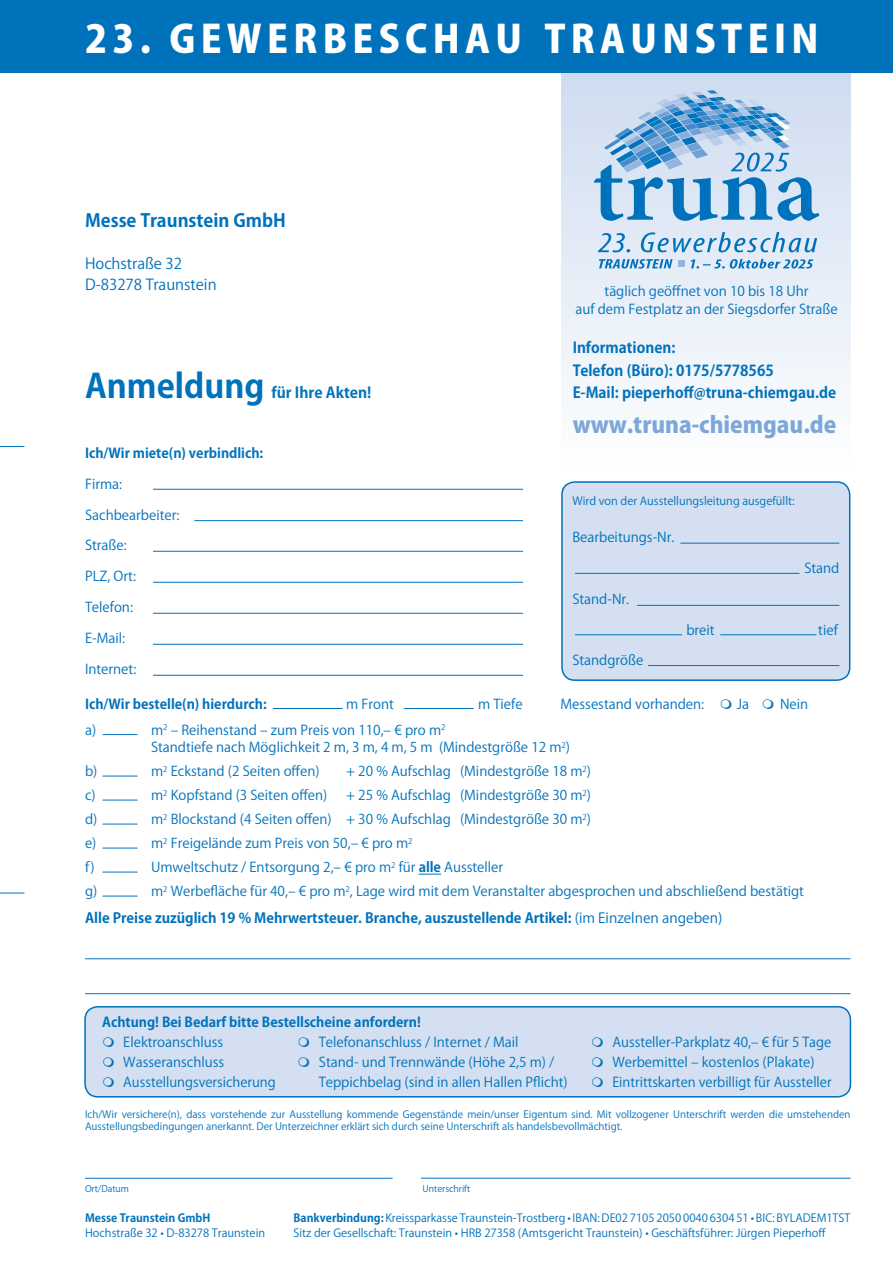
<style>
.page{position:relative;width:893px;height:1263px;background:#fff}
.page>*{position:absolute;margin:0;border:0;box-sizing:border-box;transform-origin:0 0}
.t1{font:800 37.95px "Koz Go Pr 6 N";letter-spacing:.14em;color:#fff}
.t2{font:800 22.5px "Koz Go Pr 6 N";color:#7ca7d8}
.t3{font:700 18px "Koz Go Pr 6 N";color:#0072bc}
.t4{font:700 15px/22.5px "Koz Go Pr 6 N";color:#0072bc}
.t5{font:15px/21px "Koz Go Pr 6 N";color:#0072bc}
.t6{font:700 13.95px "Koz Go Pr 6 N";color:#0072bc}
.t7{font:13.5px/17.2px "Koz Go Pr 6 N";color:#0072bc}
.t8{font:700 13.5px "Koz Go Pr 6 N";color:#0072bc}
.t9{font:11.25px "Koz Go Pr 6 N";color:#0072bc}
.t10{font:700 11.25px "Koz Go Pr 6 N";color:#0072bc}
.t11{font:10.05px/12.5px "Koz Go Pr 6 N";color:#0072bc}
.t12{font:9px "Koz Go Pr 6 N";color:#0072bc}
.s1{font-size:33px}
.s2{font-weight:700}
.s3{font-weight:400}
</style>
<div class="page">
<svg style="left:419px;top:874px;width:22px;height:1px"></svg>
<svg style="left:561px;top:72px;width:289px;height:321px"></svg>
<div style="left:562px;top:482px;width:288px;height:198px;background:#d4e0f1;border-radius:13px"></div>
<div style="left:561px;top:481px;width:289px;height:200px;border:2px solid #0072bc;border-radius:13px"></div>
<div style="left:85px;top:1007px;width:765px;height:90px;background:#d4e0f1;border-radius:13px"></div>
<div style="left:84px;top:1006px;width:767px;height:91px;border:2px solid #0072bc;border-radius:13px"></div>
<hr style="left:85px;top:958px;width:765px;height:1px;background:#0072bc">
<hr style="left:153px;top:489px;width:370px;height:1px;background:#0072bc">
<hr style="left:680px;top:543px;width:159px;height:1px;background:#0072bc">
<hr style="left:575px;top:573px;width:224px;height:1px;background:#0072bc">
<hr style="left:637px;top:605px;width:202px;height:1px;background:#0072bc">
<hr style="left:575px;top:634px;width:107px;height:1px;background:#0072bc">
<hr style="left:720px;top:634px;width:96px;height:1px;background:#0072bc">
<hr style="left:648px;top:665px;width:191px;height:1px;background:#0072bc">
<hr style="left:153px;top:551px;width:370px;height:1px;background:#0072bc">
<hr style="left:153px;top:582px;width:370px;height:1px;background:#0072bc">
<hr style="left:153px;top:613px;width:370px;height:1px;background:#0072bc">
<hr style="left:153px;top:644px;width:370px;height:1px;background:#0072bc">
<hr style="left:153px;top:675px;width:370px;height:1px;background:#0072bc">
<hr style="left:273px;top:708px;width:70px;height:1px;background:#0072bc">
<hr style="left:404px;top:708px;width:70px;height:1px;background:#0072bc">
<hr style="left:85px;top:1178px;width:308px;height:1px;background:#0072bc">
<hr style="left:421px;top:1178px;width:429px;height:1px;background:#0072bc">
<hr style="left:85px;top:993px;width:765px;height:1px;background:#0072bc">
<hr style="left:103px;top:734px;width:34px;height:1px;background:#0072bc">
<hr style="left:103px;top:776px;width:34px;height:1px;background:#0072bc">
<hr style="left:103px;top:800px;width:34px;height:1px;background:#0072bc">
<hr style="left:103px;top:824px;width:34px;height:1px;background:#0072bc">
<hr style="left:103px;top:848px;width:34px;height:1px;background:#0072bc">
<hr style="left:103px;top:872px;width:34px;height:1px;background:#0072bc">
<hr style="left:103px;top:896px;width:34px;height:1px;background:#0072bc">
<div style="left:0;top:0;width:893px;height:72px;background:#0072bc"></div>
<svg style="left:0;top:446px;width:24px;height:1px"></svg>
<svg style="left:0;top:893px;width:24px;height:1px"></svg>
<hr style="left:194px;top:520px;width:329px;height:1px;background:#0072bc">
<svg style="left:594px;top:90px;width:225px;height:131px;background:#97c0e2"></svg>
<svg style="left:598px;top:233px;width:32px;height:19px"></svg>
<svg style="left:641px;top:232px;width:176px;height:20px;background:#a6cae6"></svg>
<svg style="left:599px;top:259px;width:74px;height:10px"></svg>
<svg style="left:691px;top:259px;width:122px;height:10px"></svg>
<div style="left:678px;top:261px;width:7px;height:6px;background:#95b5de"></div>
<h1 class="t1" style="left:85px;top:18px;width:735px">23. GEWERBESCHAU TRAUNSTEIN</h1>
<h3 class="t3" style="left:85px;top:210px;width:202px">Messe Traunstein GmbH</h3>
<p class="t5" style="left:85px;top:253px;width:133px">Hochstraße 32<br>D-83278 Traunstein</p>
<p class="t4" style="left:85px;top:382px;width:288px"><span class="s1">Anmeldung</span> für Ihre Akten!</p>
<p class="t7" style="left:575px;top:282px;width:264px;line-height:18px;text-align:center">täglich geöffnet von 10 bis 18 Uhr<br>auf dem Festplatz an der Siegsdorfer Straße</p>
<p class="t4" style="left:573px;top:337px;width:265px">Informationen:<br>Telefon (Büro): 0175/5778565<br>E-Mail: pieperhoff@truna-chiemgau.de</p>
<h2 class="t2" style="left:573px;top:412px;width:265px">www.truna-chiemgau.de</h2>
<p class="t8" style="left:85px;top:446px;width:180px">Ich/Wir miete(n) verbindlich:</p>
<p class="t7" style="left:85px;top:476px;width:39px">Firma:</p>
<p class="t7" style="left:85px;top:506px;width:96px">Sachbearbeiter:</p>
<p class="t7" style="left:85px;top:537px;width:43px">Straße:</p>
<p class="t7" style="left:85px;top:568px;width:52px">PLZ, Ort:</p>
<p class="t7" style="left:85px;top:599px;width:49px">Telefon:</p>
<p class="t7" style="left:85px;top:629px;width:42px">E-Mail:</p>
<p class="t7" style="left:85px;top:661px;width:53px">Internet:</p>
<p class="t8" style="left:85px;top:696px;width:183px">Ich/Wir bestelle(n) hierdurch:</p>
<p class="t7" style="left:346px;top:695px;width:49px">m Front</p>
<p class="t7" style="left:478px;top:695px;width:46px">m Tiefe</p>
<p class="t7" style="left:561px;top:695px;width:145px">Messestand vorhanden:</p>
<p class="t7" style="left:737px;top:695px;width:14px">Ja</p>
<p class="t7" style="left:780px;top:695px;width:30px">Nein</p>
<p class="t7" style="left:85px;top:722px;width:13px">a)</p>
<p class="t7" style="left:151px;top:722px;width:420px">m<sup>2</sup> – Reihenstand – zum Preis von 110,– € pro m<sup>2<br></sup>Standtiefe nach Möglichkeit 2 m, 3 m, 4 m, 5 m (Mindestgröße 12 m<sup>2</sup>)</p>
<p class="t7" style="left:85px;top:763px;width:14px">b)</p>
<p class="t7" style="left:151px;top:763px;width:170px">m<sup>2</sup> Eckstand (2 Seiten offen)</p>
<p class="t7" style="left:346px;top:763px;width:247px">+ 20 % Aufschlag (Mindestgröße 18 m<sup>2</sup>)</p>
<p class="t7" style="left:85px;top:787px;width:12px">c)</p>
<p class="t7" style="left:151px;top:787px;width:178px">m<sup>2</sup> Kopfstand (3 Seiten offen)</p>
<p class="t7" style="left:346px;top:787px;width:247px">+ 25 % Aufschlag (Mindestgröße 30 m<sup>2</sup>)</p>
<p class="t7" style="left:85px;top:811px;width:14px">d)</p>
<p class="t7" style="left:151px;top:811px;width:442px">m<sup>2</sup> Blockstand (4 Seiten offen) + 30 % Aufschlag (Mindestgröße 30 m<sup>2</sup>)</p>
<p class="t7" style="left:85px;top:835px;width:13px">e)</p>
<p class="t7" style="left:151px;top:835px;width:263px">m<sup>2</sup> Freigelände zum Preis von 50,– € pro m<sup>2</sup></p>
<p class="t7" style="left:85px;top:859px;width:11px">f)</p>
<p class="t7" style="left:151px;top:859px;width:354px">Umweltschutz / Entsorgung 2,– € pro m<sup>2</sup> für <span class="s2">alle</span> Aussteller</p>
<p class="t7" style="left:85px;top:883px;width:14px">g)</p>
<p class="t7" style="left:151px;top:883px;width:654px">m<sup>2</sup> Werbefläche für 40,– € pro m<sup>2</sup>, Lage wird mit dem Veranstalter abgesprochen und abschließend bestätigt</p>
<p class="t6" style="left:85px;top:910px;width:639px">Alle Preise zuzüglich 19 % Mehrwertsteuer. Branche, auszustellende Artikel: <span class="s3">(im Einzelnen angeben)</span></p>
<p class="t9" style="left:572px;top:494px;width:224px">Wird von der Ausstellungsleitung ausgefüllt:</p>
<p class="t7" style="left:572px;top:529px;width:103px">Bearbeitungs-Nr.</p>
<p class="t7" style="left:804px;top:560px;width:37px">Stand</p>
<p class="t7" style="left:572px;top:591px;width:58px">Stand-Nr.</p>
<p class="t7" style="left:686px;top:621px;width:30px">breit</p>
<p class="t7" style="left:818px;top:621px;width:21px">tief</p>
<p class="t7" style="left:572px;top:652px;width:72px">Standgröße</p>
<p class="t8" style="left:102px;top:1014px;width:320px">Achtung! Bei Bedarf bitte Bestellscheine anfordern!</p>
<p class="t7" style="left:123px;top:1033px;width:101px">Elektroanschluss</p>
<p class="t7" style="left:319px;top:1033px;width:201px">Telefonanschluss / Internet / Mail</p>
<p class="t7" style="left:612px;top:1033px;width:221px">Aussteller-Parkplatz 40,– € für 5 Tage</p>
<p class="t7" style="left:123px;top:1054px;width:102px">Wasseranschluss</p>
<p class="t7" style="left:319px;top:1054px;width:237px">Stand- und Trennwände (Höhe 2,5 m) /</p>
<p class="t7" style="left:612px;top:1054px;width:204px">Werbemittel – kostenlos (Plakate)</p>
<p class="t7" style="left:123px;top:1074px;width:154px">Ausstellungsversicherung</p>
<p class="t7" style="left:319px;top:1074px;width:250px">Teppichbelag (sind in allen Hallen Pflicht)</p>
<p class="t7" style="left:612px;top:1074px;width:221px">Eintrittskarten verbilligt für Aussteller</p>
<p class="t11" style="left:85px;top:1108px;width:767px">Ich/Wir versichere(n), dass vorstehende zur Ausstellung kommende Gegenstände mein/unser Eigentum sind. Mit vollzogener Unterschrift werden die umstehenden<br>Ausstellungsbedingungen anerkannt. Der Unterzeichner erklärt sich durch seine Unterschrift als handelsbevollmächtigt.</p>
<p class="t12" style="left:85px;top:1184px;width:46px">Ort/Datum</p>
<p class="t12" style="left:423px;top:1184px;width:49px">Unterschrift</p>
<p class="t10" style="left:85px;top:1211px;width:127px">Messe Traunstein GmbH</p>
<p class="t9" style="left:294px;top:1211px;width:558px"><span class="s2">Bankverbindung:</span> Kreissparkasse Traunstein-Trostberg • IBAN: DE02 7105 2050 0040 6304 51 • BIC: BYLADEM1TST</p>
<p class="t9" style="left:85px;top:1226px;width:182px">Hochstraße 32 • D-83278 Traunstein</p>
<p class="t9" style="left:294px;top:1226px;width:534px">Sitz der Gesellschaft: Traunstein • HRB 27358 (Amtsgericht Traunstein) • Geschäftsführer: Jürgen Pieperhoff</p>
</div>
